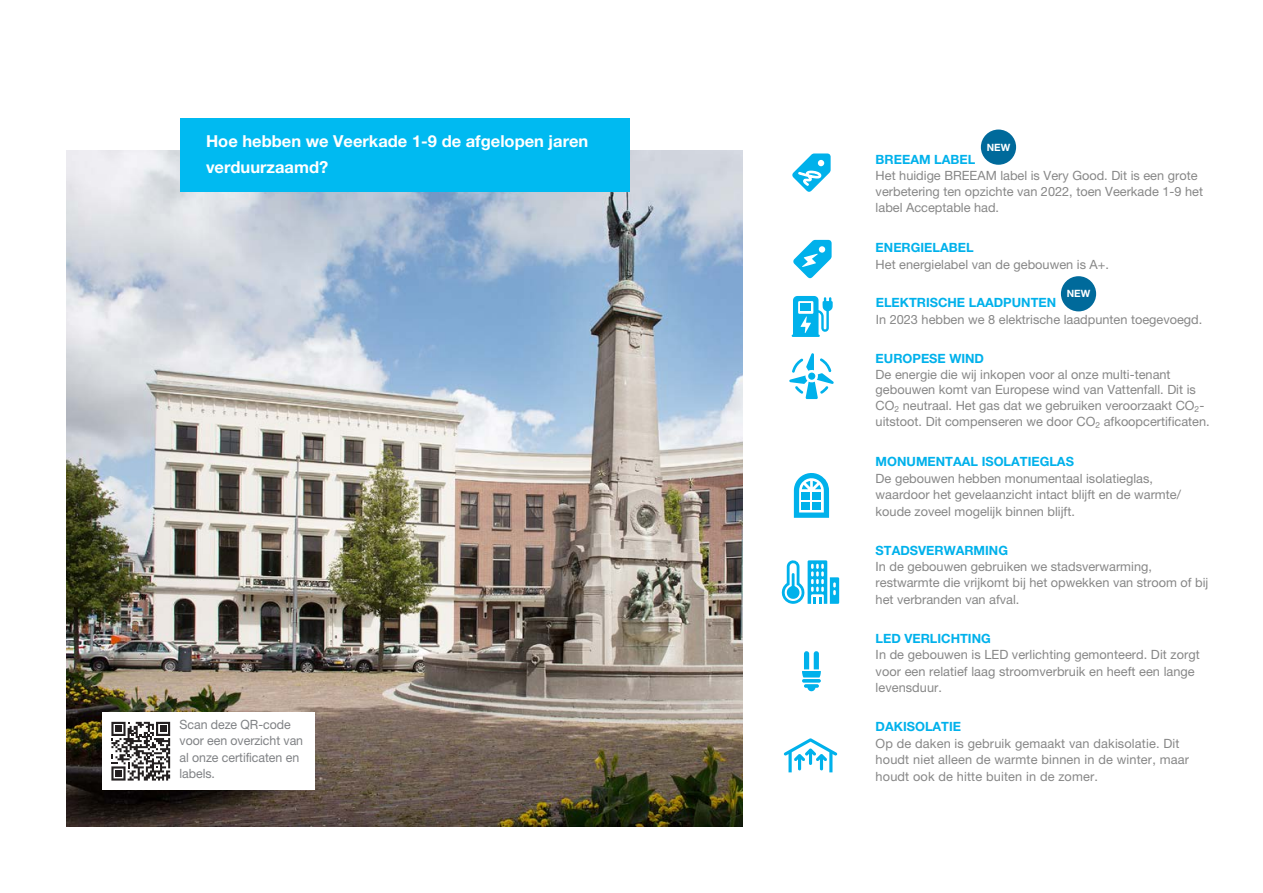
<style>
.page{position:relative;width:1263px;height:893px;background:#fff}
.page>*{position:absolute;margin:0;border:0;box-sizing:border-box;transform-origin:0 0}
.t1{font:700 16.5px/25.5px "Helvetica Neue LT Pro";color:#fff}
.t2{font:12.75px/16.5px "Helvetica Neue LT Pro";color:#878787}
.t3{font:700 12.75px "Helvetica Neue LT Pro";color:#00b1eb}
.t4{font:12.75px/16.5px "Helvetica Neue LT Pro";letter-spacing:-.005em;color:#808285}
.t5{font:700 10.05px "Helvetica Neue LT Pro";color:#fff}
</style>
<div class="page">
<img style="left:67px;top:150px;width:676px;height:676px">
<div style="left:181px;top:118px;width:449px;height:74px;background:#00baf1"></div>
<div style="left:102px;top:712px;width:212px;height:78px;background:#fff"></div>
<svg style="left:111px;top:722px;width:59px;height:59px"></svg>
<div style="left:115px;top:726px;width:7px;height:6px;background:#231f20"></div>
<div style="left:115px;top:770px;width:7px;height:6px;background:#231f20"></div>
<svg style="left:793px;top:240px;width:39px;height:38px"></svg>
<svg style="left:792px;top:153px;width:39px;height:39px"></svg>
<svg style="left:789px;top:353px;width:45px;height:46px"></svg>
<svg style="left:794px;top:473px;width:35px;height:45px"></svg>
<svg style="left:781px;top:560px;width:58px;height:44px"></svg>
<svg style="left:802px;top:651px;width:19px;height:40px"></svg>
<svg style="left:784px;top:738px;width:53px;height:34px"></svg>
<svg style="left:792px;top:296px;width:41px;height:41px"></svg>
<div style="left:981px;top:130px;width:35px;height:35px;background:#006a9b;border-radius:50%"></div>
<div style="left:1061px;top:276px;width:35px;height:35px;background:#006a9b;border-radius:50%"></div>
<p class="t1" style="left:206px;top:128px;width:384px">Hoe hebben we Veerkade 1-9 de afgelopen jaren verduurzaamd?</p>
<p class="t4" style="left:180px;top:716px;width:125px">Scan deze QR-code voor een overzicht van al onze certificaten en labels.</p>
<p class="t5" style="left:987px;top:141px;width:25px">NEW</p>
<p class="t3" style="left:876px;top:151px;width:101px">BREEAM LABEL</p>
<p class="t2" style="left:876px;top:167px;width:329px;line-height:16px">Het huidige BREEAM label is Very Good. Dit is een grote verbetering ten opzichte van 2022, toen Veerkade 1-9 het label Acceptable had.</p>
<p class="t3" style="left:876px;top:240px;width:99px">ENERGIELABEL</p>
<p class="t2" style="left:876px;top:256px;width:235px">Het energielabel van de gebouwen is A+.</p>
<p class="t3" style="left:876px;top:295px;width:182px">ELEKTRISCHE LAADPUNTEN</p>
<p class="t2" style="left:876px;top:311px;width:328px">In 2023 hebben we 8 elektrische laadpunten toegevoegd.</p>
<p class="t3" style="left:876px;top:350px;width:110px">EUROPESE WIND</p>
<p class="t2" style="left:876px;top:366px;width:336px;line-height:15.9px">De energie die wij inkopen voor al onze multi-tenant gebouwen komt van Europese wind van Vattenfall. Dit is CO<sub>2</sub> neutraal. Het gas dat we gebruiken veroorzaakt CO<sub>2</sub>- uitstoot. Dit compenseren we door CO<sub>2</sub> afkoopcertificaten.</p>
<p class="t3" style="left:876px;top:454px;width:200px">MONUMENTAAL ISOLATIEGLAS</p>
<p class="t2" style="left:876px;top:470px;width:307px">De gebouwen hebben monumentaal isolatieglas, waardoor het gevelaanzicht intact blijft en de warmte/ koude zoveel mogelijk binnen blijft.</p>
<p class="t3" style="left:876px;top:542px;width:134px">STADSVERWARMING</p>
<p class="t2" style="left:876px;top:558px;width:334px">In de gebouwen gebruiken we stadsverwarming, restwarmte die vrijkomt bij het opwekken van stroom of bij het verbranden van afval.</p>
<p class="t3" style="left:876px;top:630px;width:117px">LED VERLICHTING</p>
<p class="t2" style="left:876px;top:646px;width:326px">In de gebouwen is LED verlichting gemonteerd. Dit zorgt voor een relatief laag stroomverbruik en heeft een lange levensduur.</p>
<p class="t3" style="left:876px;top:719px;width:87px">DAKISOLATIE</p>
<p class="t2" style="left:876px;top:735px;width:315px">Op de daken is gebruik gemaakt van dakisolatie. Dit houdt niet alleen de warmte binnen in de winter, maar houdt ook de hitte buiten in de zomer.</p>
<p class="t5" style="left:1067px;top:288px;width:25px">NEW</p>
</div>
